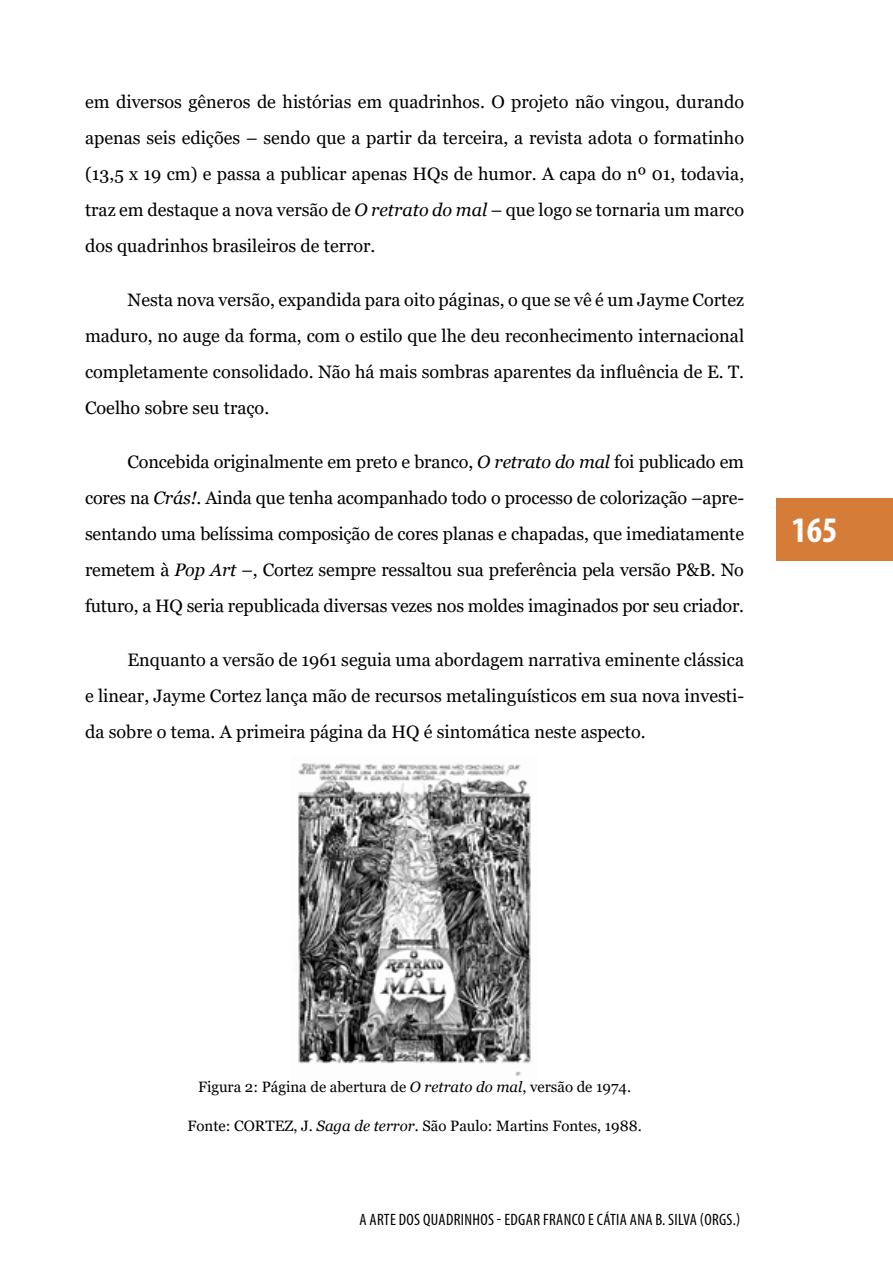
<style>
.page{position:relative;width:893px;height:1263px;background:#fff}
.page>*{position:absolute;margin:0;border:0;box-sizing:border-box;transform-origin:0 0}
.t1{font:700 condensed 36px "Myriad Pro";color:#fff}
.t2{font:18px/36px "Georgia";color:#000;text-align:justify}
.t3{font:condensed 16.5px "Myriad Pro";letter-spacing:.02em;color:#000}
.t4{font:15px "Georgia";color:#000}
.s1{font-style:italic}
</style>
<div class="page">
<div style="left:776px;top:497px;width:117px;height:63px;background:#d57c38"></div>
<img style="left:298px;top:763px;width:233px;height:314px">
<p class="t2" style="left:85px;top:84px;width:661px">em diversos gêneros de histórias em quadrinhos. O projeto não vingou, durando apenas seis edições – sendo que a partir da terceira, a revista adota o formatinho (13,5 x 19 cm) e passa a publicar apenas HQs de humor. A capa do nº 01, todavia, traz em destaque a nova versão de <span class="s1">O retrato do mal</span> – que logo se tornaria um marco dos quadrinhos brasileiros de terror.</p>
<p class="t2" style="left:85px;top:282px;width:661px;text-indent:43px">Nesta nova versão, expandida para oito páginas, o que se vê é um Jayme Cortez maduro, no auge da forma, com o estilo que lhe deu reconhecimento internacional completamente consolidado. Não há mais sombras aparentes da influência de E. T.<br>Coelho sobre seu traço.</p>
<p class="t2" style="left:85px;top:444px;width:661px;text-indent:43px">Concebida originalmente em preto e branco, <span class="s1">O retrato do mal</span> foi publicado em cores na <span class="s1">Crás!</span>. Ainda que tenha acompanhado todo o processo de colorização –apre&shy;sentando uma belíssima composição de cores planas e chapadas, que imediatamente remetem à <span class="s1">Pop Art</span> –, Cortez sempre ressaltou sua preferência pela versão P&amp;B. No futuro, a HQ seria republicada diversas vezes nos moldes imaginados por seu criador.</p>
<p class="t2" style="left:85px;top:642px;width:661px;text-indent:43px">Enquanto a versão de 1961 seguia uma abordagem narrativa eminente clássica e linear, Jayme Cortez lança mão de recursos metalinguísticos em sua nova investi&shy;da sobre o tema. A primeira página da HQ é sintomática neste aspecto.</p>
<h1 class="t1" style="left:791px;top:508px;width:48px">165</h1>
<p class="t4" style="left:198px;top:1078px;width:435px">Figura 2: Página de abertura de <span class="s1">O retrato do mal</span>, versão de 1974.</p>
<p class="t4" style="left:187px;top:1117px;width:456px">Fonte: CORTEZ, J. <span class="s1">Saga de terror.</span> São Paulo: Martins Fontes, 1988.</p>
<p class="t3" style="left:359px;top:1210px;width:382px">A ARTE DOS QUADRINHOS - EDGAR FRANCO E CÁTIA ANA B. SILVA (ORGS.)</p>
</div>
